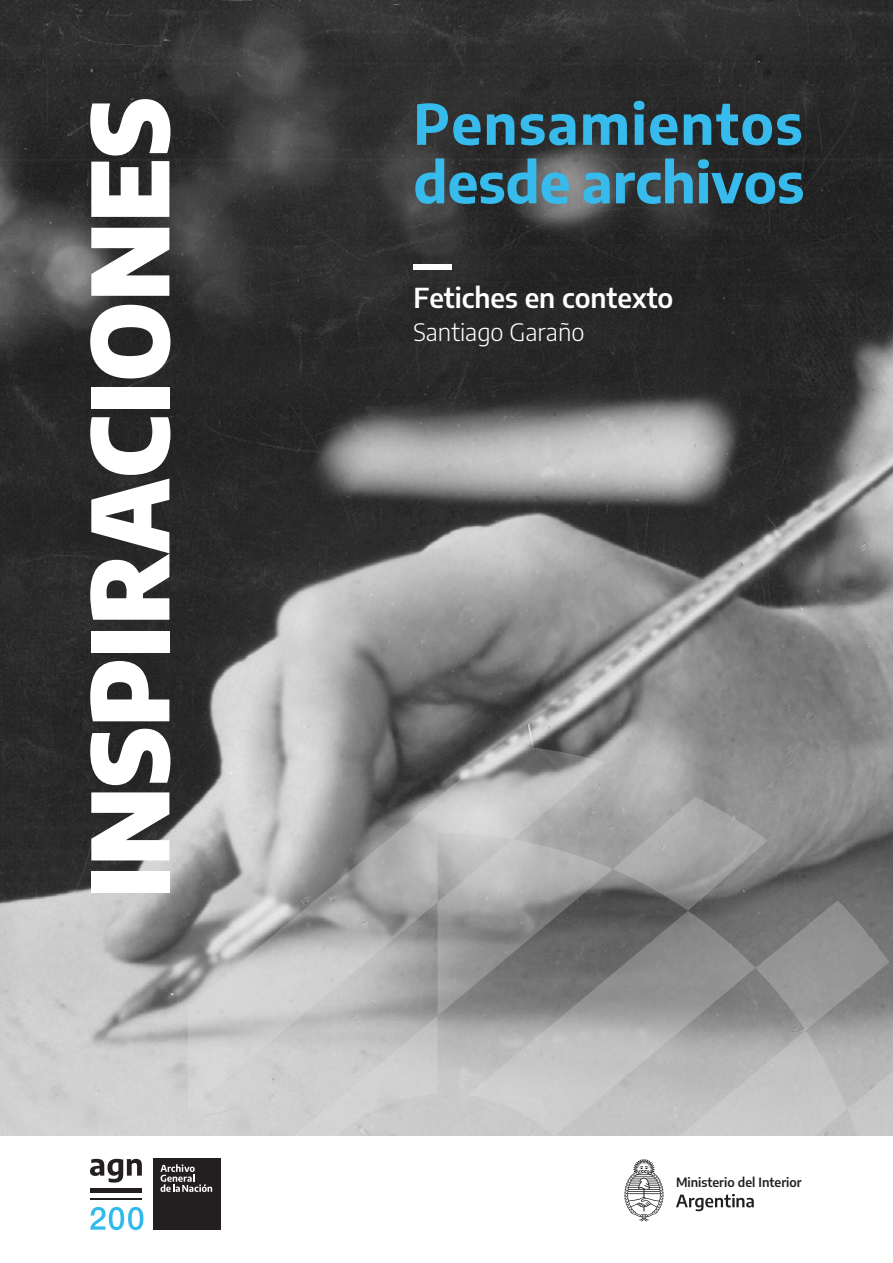
<style>
.page{position:relative;width:893px;height:1263px;background:#fff}
.page>*{position:absolute;margin:0;border:0;box-sizing:border-box;transform-origin:0 0}
.t1{font:900 semi-condensed 105.45px "Encode Sans";letter-spacing:.005em;color:#fff}
.t2{font:700 55.5px/58.5px "Encode Sans";letter-spacing:.01em;color:#37bbed}
.t3{font:600 27px "Encode Sans";color:#fff}
.t4{font:300 24px "Encode Sans";color:#fff}
.t5{font:600 12.6px "Encode Sans";color:#231f20}
</style>
<div class="page">
<img style="left:0;top:0;width:893px;height:1136px">
<svg style="left:613px;top:743px;width:280px;height:46px;background:#989898"></svg>
<svg style="left:189px;top:743px;width:416px;height:46px;background:#8d8d8d"></svg>
<svg style="left:189px;top:789px;width:704px;height:347px;background:#a6a7a7"></svg>
<svg style="left:90px;top:1207px;width:53px;height:23px"></svg>
<hr style="left:90px;top:1188px;width:52px;height:4px;background:#231f20">
<hr style="left:90px;top:1198px;width:52px;height:1px;background:#231f20">
<svg style="left:90px;top:1159px;width:52px;height:23px"></svg>
<div style="left:153px;top:1158px;width:68px;height:71px;background:#231f20"></div>
<svg style="left:160px;top:1164px;width:52px;height:28px"></svg>
<svg style="left:676px;top:1194px;width:78px;height:17px"></svg>
<svg style="left:624px;top:1159px;width:39px;height:62px"></svg>
<div style="left:413px;top:264px;width:38px;height:5px;background:#fff"></div>
<h1 class="t1" style="left:47px;top:898px;width:802px;rotate:-90deg">INSPIRACIONES</h1>
<p class="t2" style="left:413px;top:91px;width:392px">Pensamientos desde archivos</p>
<p class="t3" style="left:413px;top:278px;width:262px">Fetiches en contexto</p>
<p class="t4" style="left:413px;top:315px;width:173px">Santiago Garaño</p>
<p class="t5" style="left:676px;top:1173px;width:127px">Ministerio del Interior</p>
</div>
